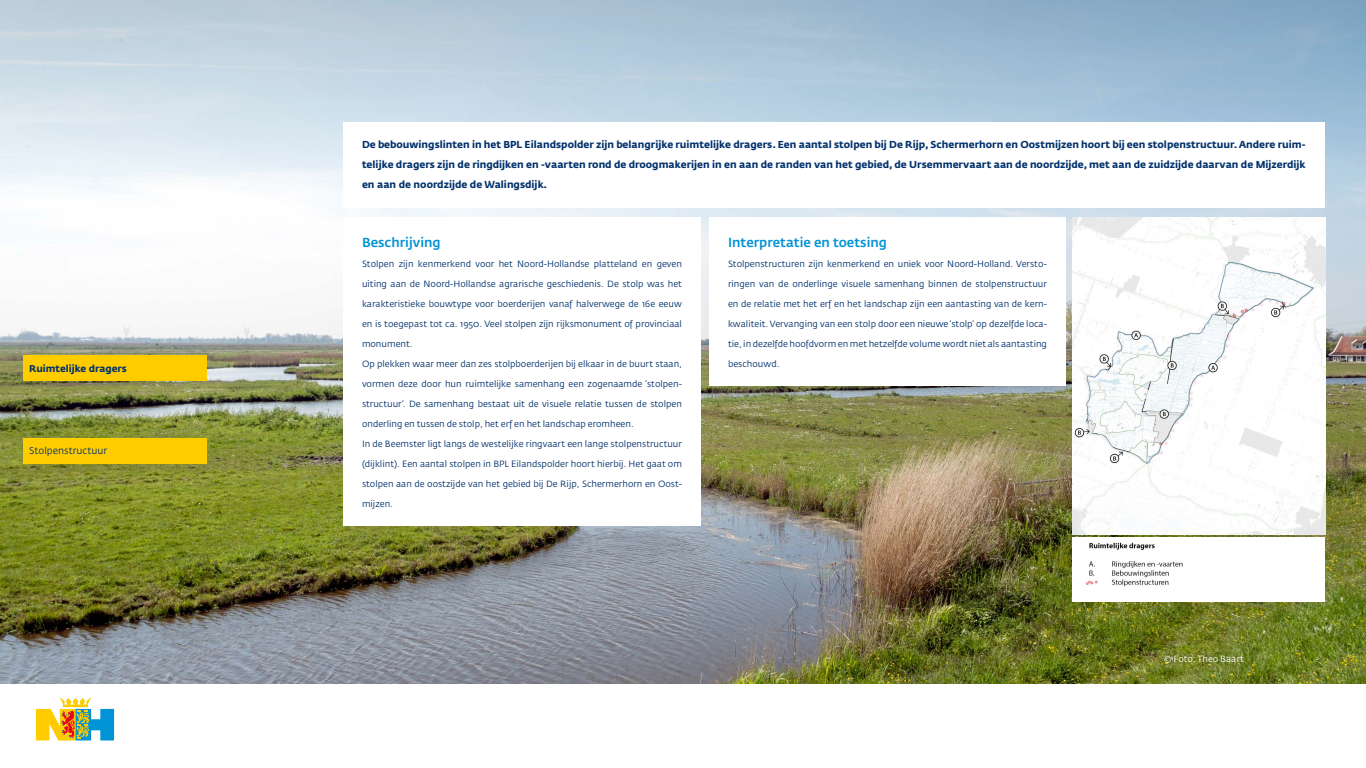
<style>
.page{position:relative;width:1366px;height:768px;background:#fff}
.page>*{position:absolute;margin:0;border:0;box-sizing:border-box;transform-origin:0 0}
.Txt{font:500 13px "Fedra Sans Std";color:#0093d6}
.txt_bold{font:700 10px/20px "Fedra Sans Std";color:#03326c;text-align:justify}
.t1{font:700 9.8px "Fedra Sans Std";color:#03326c}
.NAV_tekst_actief{font:9.8px "Fedra Sans Std";color:#03326c}
.Txt-2{font:9px "Fedra Sans Std";color:#03326c}
.t2{font:9px "Fedra Sans Std";color:#fff}
</style>
<div class="page">
<img style="left:0;top:194px;width:1366px;height:490px">
<svg style="left:0;top:0;width:1366px;height:194px;background:#b7cdde"></svg>
<svg style="left:36px;top:698px;width:78px;height:42px"></svg>
<img style="left:1072px;top:218px;width:253px;height:317px">
<img style="left:1072px;top:537px;width:253px;height:65px">
<div style="left:709px;top:218px;width:357px;height:168px;background:#fff"></div>
<div style="left:343px;top:218px;width:358px;height:308px;background:#fff"></div>
<div style="left:343px;top:122px;width:982px;height:86px;background:#fff"></div>
<div style="left:23px;top:355px;width:184px;height:26px;background:#fc0"></div>
<div style="left:23px;top:438px;width:184px;height:26px;background:#fc0"></div>
<p class="t1" style="left:29px;top:362px;width:99px">Ruimtelijke dragers</p>
<p class="NAV_tekst_actief" style="left:29px;top:445px;width:80px">Stolpenstructuur</p>
<p class="txt_bold" style="left:362px;top:135px;width:945px">De bebouwingslinten in het BPL Eilandspolder zijn belangrijke ruimtelijke dragers. Een aantal stolpen bij De Rijp, Schermerhorn en Oostmijzen hoort bij een stolpenstructuur. Andere ruim&shy;telijke dragers zijn de ringdijken en -vaarten rond de droogmakerijen in en aan de randen van het gebied, de Ursemmervaart aan de noordzijde, met aan de zuidzijde daarvan de Mijzerdijk en aan de noordzijde de Walingsdijk.</p>
<p class="Txt" style="left:362px;top:234px;width:80px">Beschrijving</p>
<p class="Txt-2" style="left:362px;top:258px;width:322px">Stolpen zijn kenmerkend voor het Noord-Hollandse platteland en geven</p>
<p class="Txt-2" style="left:362px;top:278px;width:322px">uiting aan de Noord-Hollandse agrarische geschiedenis. De stolp was het</p>
<p class="Txt-2" style="left:362px;top:298px;width:321px">karakteristieke bouwtype voor boerderijen vanaf halverwege de 16e eeuw</p>
<p class="Txt-2" style="left:362px;top:318px;width:322px">en is toegepast tot ca. 1950. Veel stolpen zijn rijksmonument of provinciaal</p>
<p class="Txt-2" style="left:362px;top:338px;width:52px">monument.</p>
<p class="Txt-2" style="left:362px;top:358px;width:322px">Op plekken waar meer dan zes stolpboerderijen bij elkaar in de buurt staan,</p>
<p class="Txt-2" style="left:362px;top:378px;width:322px">vormen deze door hun ruimtelijke samenhang een zogenaamde ‘stolpen-</p>
<p class="Txt-2" style="left:362px;top:398px;width:322px">structuur’. De samenhang bestaat uit de visuele relatie tussen de stolpen</p>
<p class="Txt-2" style="left:362px;top:418px;width:273px">onderling en tussen de stolp, het erf en het landschap eromheen.</p>
<p class="Txt-2" style="left:362px;top:438px;width:322px">In de Beemster ligt langs de westelijke ringvaart een lange stolpenstructuur</p>
<p class="Txt-2" style="left:362px;top:458px;width:321px">(dijklint). Een aantal stolpen in BPL Eilandspolder hoort hierbij. Het gaat om</p>
<p class="Txt-2" style="left:362px;top:478px;width:321px">stolpen aan de oostzijde van het gebied bij De Rijp, Schermerhorn en Oost-</p>
<p class="Txt-2" style="left:362px;top:498px;width:33px">mijzen.</p>
<p class="Txt" style="left:728px;top:234px;width:161px">Interpretatie en toetsing</p>
<p class="Txt-2" style="left:728px;top:258px;width:320px">Stolpenstructuren zijn kenmerkend en uniek voor Noord-Holland. Versto-</p>
<p class="Txt-2" style="left:728px;top:278px;width:320px">ringen van de onderlinge visuele samenhang binnen de stolpenstructuur</p>
<p class="Txt-2" style="left:728px;top:298px;width:320px">en de relatie met het erf en het landschap zijn een aantasting van de kern-</p>
<p class="Txt-2" style="left:728px;top:318px;width:321px">kwaliteit. Vervanging van een stolp door een nieuwe ‘stolp’ op dezelfde loca-</p>
<p class="Txt-2" style="left:728px;top:338px;width:321px">tie, in dezelfde hoofdvorm en met hetzelfde volume wordt niet als aantasting</p>
<p class="Txt-2" style="left:728px;top:358px;width:53px">beschouwd.</p>
<p class="t2" style="left:1164px;top:653px;width:82px">© Foto: Theo Baart</p>
</div>
